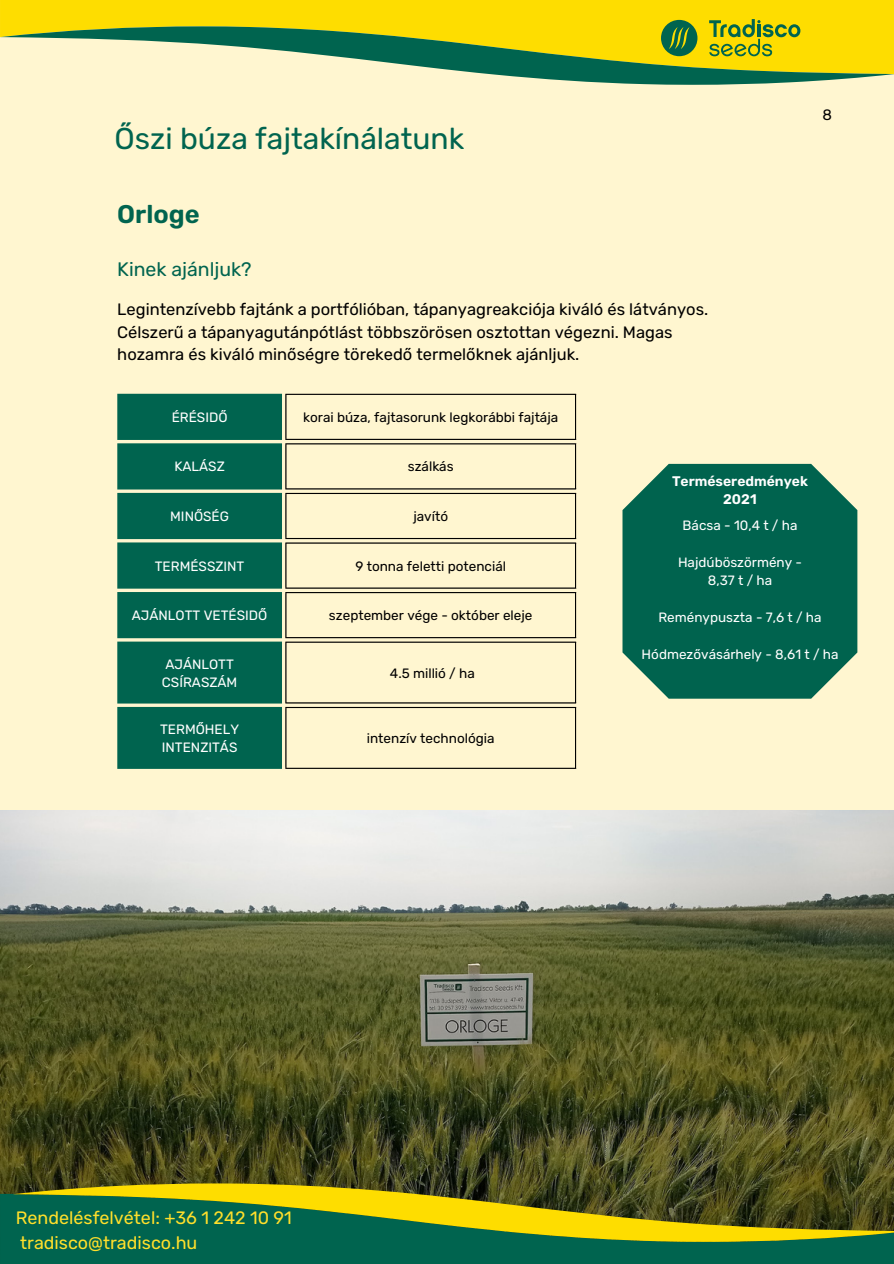
<style>
.page{position:relative;width:894px;height:1264px;background:#fff}
.page>*{position:absolute;margin:0;border:0;box-sizing:border-box;transform-origin:0 0}
.t1{font:30px "Rubik";color:#00644f}
.t2{font:600 25.5px "Rubik";color:#00644f}
.t3{font:19.5px "Rubik";color:#00644f}
.t4{font:17.85px/24.8px "Rubik";color:#ffdf2b}
.t5{font:16.5px/22.5px "Rubik";color:#000}
.t6{font:15px "Rubik";color:#000}
.t7{font:600 13.95px/18.8px "Rubik";color:#fff;text-align:center}
.t8{font:13.5px/18px "Rubik";color:#fff}
.t9{font:13.5px "Rubik";color:#000}
</style>
<div class="page">
<div style="left:0;top:0;width:893px;height:1263px;background:#fff6d0"></div>
<img style="left:0;top:810px;width:893px;height:383px">
<svg style="left:117px;top:394px;width:165px;height:375px;background:#146f59"></svg>
<hr style="left:285px;top:395px;width:1px;height:44px;background:#000">
<hr style="left:575px;top:395px;width:1px;height:44px;background:#000">
<hr style="left:285px;top:394px;width:291px;height:1px;background:#000">
<hr style="left:285px;top:439px;width:291px;height:1px;background:#000">
<hr style="left:285px;top:444px;width:1px;height:44px;background:#000">
<hr style="left:575px;top:444px;width:1px;height:44px;background:#000">
<hr style="left:285px;top:443px;width:291px;height:1px;background:#000">
<hr style="left:285px;top:488px;width:291px;height:1px;background:#000">
<hr style="left:285px;top:494px;width:1px;height:44px;background:#000">
<hr style="left:575px;top:494px;width:1px;height:44px;background:#000">
<hr style="left:285px;top:493px;width:291px;height:1px;background:#000">
<hr style="left:285px;top:538px;width:291px;height:1px;background:#000">
<hr style="left:285px;top:543px;width:1px;height:44px;background:#000">
<hr style="left:575px;top:543px;width:1px;height:44px;background:#000">
<hr style="left:285px;top:542px;width:291px;height:1px;background:#000">
<hr style="left:285px;top:587px;width:291px;height:1px;background:#000">
<hr style="left:285px;top:593px;width:1px;height:44px;background:#000">
<hr style="left:575px;top:593px;width:1px;height:44px;background:#000">
<hr style="left:285px;top:592px;width:291px;height:1px;background:#000">
<hr style="left:285px;top:637px;width:291px;height:1px;background:#000">
<hr style="left:285px;top:642px;width:1px;height:60px;background:#000">
<hr style="left:575px;top:642px;width:1px;height:60px;background:#000">
<hr style="left:285px;top:641px;width:291px;height:1px;background:#000">
<hr style="left:285px;top:702px;width:291px;height:1px;background:#000">
<hr style="left:285px;top:708px;width:1px;height:59px;background:#000">
<hr style="left:575px;top:708px;width:1px;height:59px;background:#000">
<hr style="left:285px;top:707px;width:291px;height:1px;background:#000">
<hr style="left:285px;top:767px;width:291px;height:2px;background:#000">
<svg style="left:622px;top:464px;width:235px;height:234px;background:#136e58"></svg>
<div style="left:0;top:0;width:893px;height:26px;background:#fedd00"></div>
<svg style="left:0;top:26px;width:893px;height:59px"></svg>
<svg style="left:660px;top:20px;width:37px;height:36px"></svg>
<svg style="left:709px;top:19px;width:91px;height:37px;background:#b3b917"></svg>
<div style="left:0;top:1193px;width:893px;height:70px;background:#00644f"></div>
<svg style="left:13px;top:1183px;width:880px;height:58px;background:#647d24"></svg>
<h1 class="t1" style="left:114px;top:121px;width:351px">Őszi búza fajtakínálatunk</h1>
<h2 class="t2" style="left:117px;top:199px;width:84px">Orloge</h2>
<p class="t3" style="left:117px;top:257px;width:136px">Kinek ajánljuk?</p>
<p class="t5" style="left:117px;top:298px;width:592px">Legintenzívebb fajtánk a portfólióban, tápanyagreakciója kiváló és látványos.<br>Célszerű a tápanyagutánpótlást többszörösen osztottan végezni. Magas hozamra és kiváló minőségre törekedő termelőknek ajánljuk.</p>
<p class="t6" style="left:822px;top:106px;width:11px">8</p>
<p class="t8" style="left:172px;top:408px;width:57px">ÉRÉSIDŐ</p>
<p class="t9" style="left:303px;top:409px;width:256px">korai búza, fajtasorunk legkorábbi fajtája</p>
<p class="t8" style="left:174px;top:458px;width:52px">KALÁSZ</p>
<p class="t9" style="left:407px;top:459px;width:47px">szálkás</p>
<p class="t8" style="left:170px;top:507px;width:60px">MINŐSÉG</p>
<p class="t9" style="left:413px;top:508px;width:36px">javító</p>
<p class="t8" style="left:155px;top:557px;width:91px">TERMÉSSZINT</p>
<p class="t9" style="left:355px;top:558px;width:152px">9 tonna feletti potenciál</p>
<p class="t8" style="left:132px;top:606px;width:137px">AJÁNLOTT VETÉSIDŐ</p>
<p class="t9" style="left:329px;top:607px;width:205px">szeptember vége - október eleje</p>
<p class="t8" style="left:162px;top:655px;width:77px">AJÁNLOTT<br>CSÍRASZÁM</p>
<p class="t9" style="left:390px;top:665px;width:86px">4.5 millió / ha</p>
<p class="t8" style="left:160px;top:720px;width:80px">TERMŐHELY<br>INTENZITÁS</p>
<p class="t9" style="left:367px;top:730px;width:129px">intenzív technológia</p>
<p class="t7" style="left:671px;top:471px;width:137px">Terméseredmények<br>2021</p>
<p class="t8" style="left:682px;top:516px;width:116px">Bácsa - 10,4 t / ha</p>
<p class="t8" style="left:677px;top:553px;width:125px;line-height:18.5px;text-align:center">Hajdúböszörmény -<br>8,37 t / ha</p>
<p class="t8" style="left:658px;top:608px;width:165px">Reménypuszta - 7,6 t / ha</p>
<p class="t8" style="left:641px;top:645px;width:198px">Hódmezővásárhely - 8,61 t / ha</p>
<p class="t4" style="left:16px;top:1205px;width:277px">Rendelésfelvétel: +36 1 242 10 91 tradisco@tradisco.hu</p>
</div>
